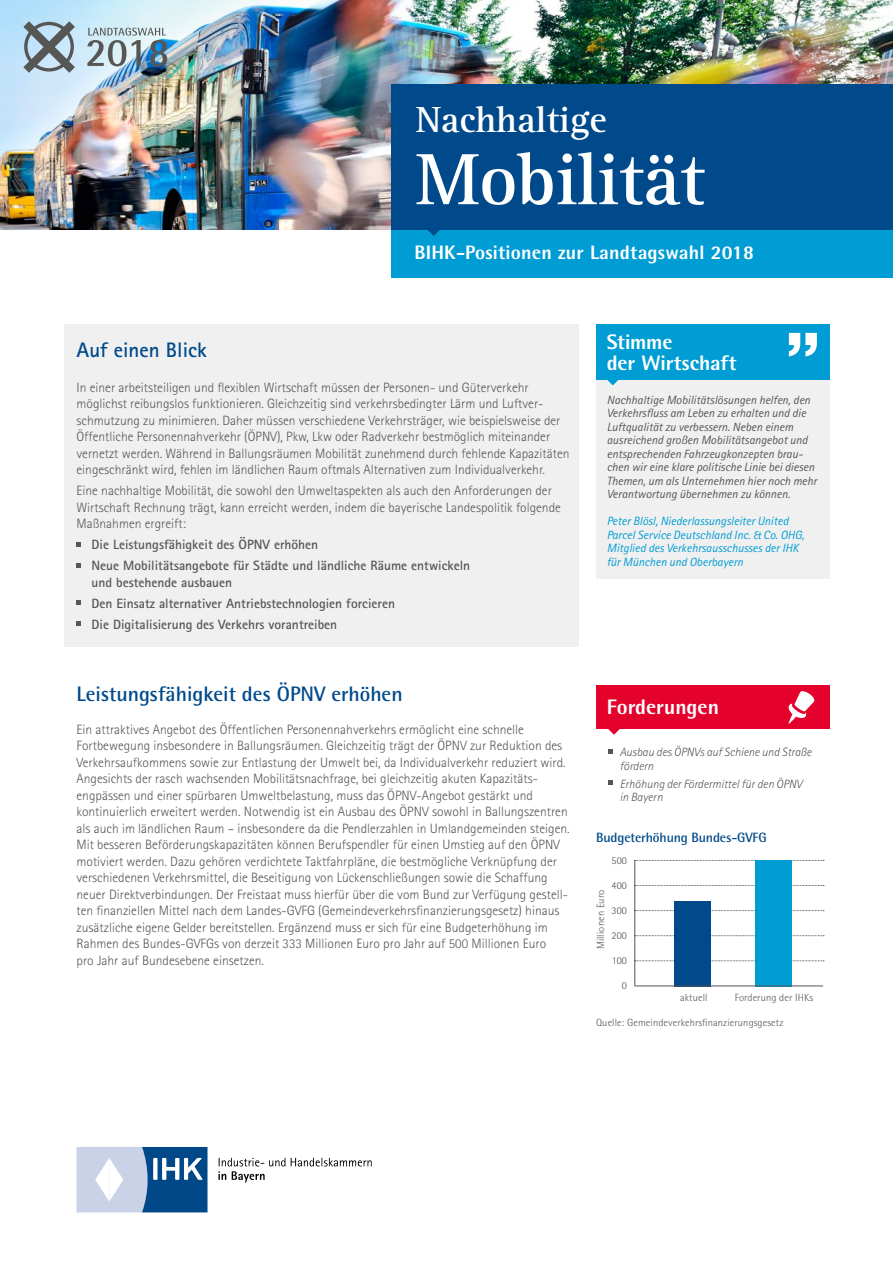
<style>
.page{position:relative;width:893px;height:1263px;background:#fff}
.page>*{position:absolute;margin:0;border:0;box-sizing:border-box;transform-origin:0 0}
.t1{font:700 75px "Rotis Serif";letter-spacing:-.01em;color:#fff}
.t2{font:700 37.5px "Rotis Serif";color:#fff}
.t3{font:700 21px "Rotis Semi Sans";color:#004a8b}
.t4{font:800 21px/21px "Rotis Semi Sans";color:#fff}
.t5{font:700 21px "Rotis Sans Serif";color:#004a8b}
.t6{font:800 19.5px "Rotis Semi Sans";letter-spacing:.01em;color:#fff}
.t7{font:300 13.5px/16.5px "Rotis Sans Serif";color:#565655}
.t8{font:700 13.5px/21px "Rotis Sans Serif";color:#565655}
.t9{font:700 13.5px "Rotis Semi Sans";letter-spacing:-.01em;color:#004a8b}
.t10{font:italic 12px/13.5px "Rotis Sans Serif";color:#565655}
.t11{font:italic 12px/13.5px "Rotis Sans Serif";color:#009dd4}
.t12{font:italic 300 12px/13.5px "Rotis Sans Serif";color:#565655}
.t13{font:300 10.5px "Rotis Semi Sans";letter-spacing:.01em;color:#565655}
</style>
<div class="page">
<svg style="left:77px;top:1147px;width:130px;height:65px;background:#7fa0c3"></svg>
<svg style="left:218px;top:1158px;width:154px;height:24px"></svg>
<img style="left:0;top:0;width:893px;height:229px">
<div style="left:64px;top:324px;width:514px;height:322px;background:#f0f0f0"></div>
<div style="left:391px;top:229px;width:502px;height:49px;background:#009dd4"></div>
<svg style="left:424px;top:229px;width:19px;height:7px"></svg>
<svg style="left:77px;top:542px;width:4px;height:4px"></svg>
<svg style="left:77px;top:563px;width:4px;height:4px"></svg>
<svg style="left:77px;top:600px;width:4px;height:5px"></svg>
<svg style="left:77px;top:621px;width:4px;height:5px"></svg>
<div style="left:596px;top:686px;width:233px;height:43px;background:#e4012b"></div>
<svg style="left:608px;top:729px;width:12px;height:6px"></svg>
<svg style="left:788px;top:691px;width:26px;height:33px"></svg>
<svg style="left:608px;top:749px;width:4px;height:4px"></svg>
<svg style="left:608px;top:780px;width:4px;height:5px"></svg>
<div style="left:596px;top:379px;width:233px;height:200px;background:#f0f0f0"></div>
<div style="left:596px;top:324px;width:233px;height:56px;background:#009dd4"></div>
<svg style="left:607px;top:380px;width:11px;height:5px"></svg>
<svg style="left:789px;top:333px;width:28px;height:23px"></svg>
<div style="left:391px;top:84px;width:502px;height:145px;background:#004a8b"></div>
<svg style="left:23px;top:21px;width:52px;height:52px;background:#8d9da7"></svg>
<svg style="left:87px;top:28px;width:80px;height:38px;background:#9cb2bd"></svg>
<hr style="left:634px;top:860px;width:1px;height:126px;background:#565655">
<svg style="left:635px;top:960px;width:189px;height:1px"></svg>
<svg style="left:635px;top:935px;width:189px;height:1px"></svg>
<svg style="left:635px;top:910px;width:189px;height:1px"></svg>
<svg style="left:635px;top:885px;width:189px;height:1px"></svg>
<svg style="left:635px;top:860px;width:189px;height:1px"></svg>
<div style="left:755px;top:860px;width:36px;height:126px;background:#009dd4"></div>
<div style="left:674px;top:901px;width:37px;height:85px;background:#004a8b"></div>
<hr style="left:635px;top:985px;width:188px;height:1px;background:#565655">
<h2 class="t2" style="left:416px;top:98px;width:193px">Nachhaltige</h2>
<h1 class="t1" style="left:416px;top:135px;width:290px">Mobilität</h1>
<h3 class="t6" style="left:414px;top:240px;width:341px">BIHK-Positionen zur Landtagswahl 2018</h3>
<h3 class="t5" style="left:77px;top:337px;width:132px">Auf einen Blick</h3>
<p class="t7" style="left:77px;top:379px;width:494px">In einer arbeitsteiligen und flexiblen Wirtschaft müssen der Personen- und Güterverkehr möglichst reibungslos funktionieren. Gleichzeitig sind verkehrsbedingter Lärm und Luftver&shy;schmutzung zu minimieren. Daher müssen verschiedene Verkehrsträger, wie beispielsweise der Öffentliche Personennahverkehr (ÖPNV), Pkw, Lkw oder Radverkehr bestmöglich miteinander vernetzt werden. Während in Ballungsräumen Mobilität zunehmend durch fehlende Kapazitäten eingeschränkt wird, fehlen im ländlichen Raum oftmals Alternativen zum Individualverkehr.</p>
<p class="t7" style="left:77px;top:483px;width:486px">Eine nachhaltige Mobilität, die sowohl den Umweltaspekten als auch den Anforderungen der<br>Wirtschaft Rechnung trägt, kann erreicht werden, indem die bayerische Landespolitik folgende<br>Maßnahmen ergreift:</p>
<p class="t8" style="left:92px;top:534px;width:380px">Die Leistungsfähigkeit des ÖPNV erhöhen<br>Neue Mobilitätsangebote für Städte und ländliche Räume entwickeln</p>
<p class="t8" style="left:92px;top:571px;width:305px">und bestehende ausbauen<br>Den Einsatz alternativer Antriebstechnologien forcieren<br>Die Digitalisierung des Verkehrs vorantreiben</p>
<h3 class="t3" style="left:77px;top:681px;width:328px">Leistungsfähigkeit des ÖPNV erhöhen</h3>
<p class="t7" style="left:77px;top:721px;width:495px">Ein attraktives Angebot des Öffentlichen Personennahverkehrs ermöglicht eine schnelle Fortbewegung insbesondere in Ballungsräumen. Gleichzeitig trägt der ÖPNV zur Reduktion des Verkehrsaufkommens sowie zur Entlastung der Umwelt bei, da Individualverkehr reduziert wird.<br>Angesichts der rasch wachsenden Mobilitätsnachfrage, bei gleichzeitig akuten Kapazitäts&shy;engpässen und einer spürbaren Umweltbelastung, muss das ÖPNV-Angebot gestärkt und kontinuierlich erweitert werden. Notwendig ist ein Ausbau des ÖPNV sowohl in Ballungszentren als auch im ländlichen Raum – insbesondere da die Pendlerzahlen in Umlandgemeinden steigen.<br>Mit besseren Beförderungskapazitäten können Berufspendler für einen Umstieg auf den ÖPNV motiviert werden. Dazu gehören verdichtete Taktfahrpläne, die bestmögliche Verknüpfung der verschiedenen Verkehrsmittel, die Beseitigung von Lückenschließungen sowie die Schaffung neuer Direktverbindungen. Der Freistaat muss hierfür über die vom Bund zur Verfügung gestell&shy;ten finanziellen Mittel nach dem Landes-GVFG (Gemeindeverkehrsfinanzierungsgesetz) hinaus zusätzliche eigene Gelder bereitstellen. Ergänzend muss er sich für eine Budgeterhöhung im Rahmen des Bundes-GVFGs von derzeit 333 Millionen Euro pro Jahr auf 500 Millionen Euro<br>pro Jahr auf Bundesebene einsetzen.</p>
<h3 class="t4" style="left:607px;top:330px;width:131px">Stimme<br>der Wirtschaft</h3>
<p class="t10" style="left:607px;top:393px;width:212px">Nachhaltige Mobilitätslösungen helfen, den Verkehrsfluss am Leben zu erhalten und die Luftqualität zu verbessern. Neben einem ausreichend großen Mobilitätsangebot und entsprechenden Fahrzeugkonzepten brau&shy;chen wir eine klare politische Linie bei diesen Themen, um als Unternehmen hier noch mehr Verantwortung übernehmen zu können.</p>
<p class="t11" style="left:607px;top:515px;width:199px">Peter Blösl, Niederlassungsleiter United Parcel Service Deutschland Inc. &amp; Co. OHG, Mitglied des Verkehrsausschusses der IHK für München und Oberbayern</p>
<h3 class="t4" style="left:607px;top:696px;width:114px">Forderungen</h3>
<p class="t12" style="left:620px;top:746px;width:193px">Ausbau des ÖPNVs auf Schiene und Straße fördern</p>
<p class="t12" style="left:620px;top:777px;width:184px">Erhöhung der Fördermittel für den ÖPNV in Bayern</p>
<p class="t9" style="left:596px;top:829px;width:172px">Budgeterhöhung Bundes-GVFG</p>
<p class="t13" style="left:612px;top:854px;width:17px">500</p>
<p class="t13" style="left:612px;top:879px;width:17px">400</p>
<p class="t13" style="left:595px;top:949px;width:61px;rotate:-90deg">Millionen Euro</p>
<p class="t13" style="left:612px;top:904px;width:17px">300</p>
<p class="t13" style="left:612px;top:930px;width:17px">200</p>
<p class="t13" style="left:612px;top:955px;width:17px">100</p>
<p class="t13" style="left:622px;top:980px;width:7px">0</p>
<p class="t13" style="left:680px;top:991px;width:29px">aktuell</p>
<p class="t13" style="left:735px;top:991px;width:80px">Forderung der IHKs</p>
<p class="t13" style="left:596px;top:1016px;width:189px">Quelle: Gemeindeverkehrsfinanzierungsgesetz</p>
</div>
